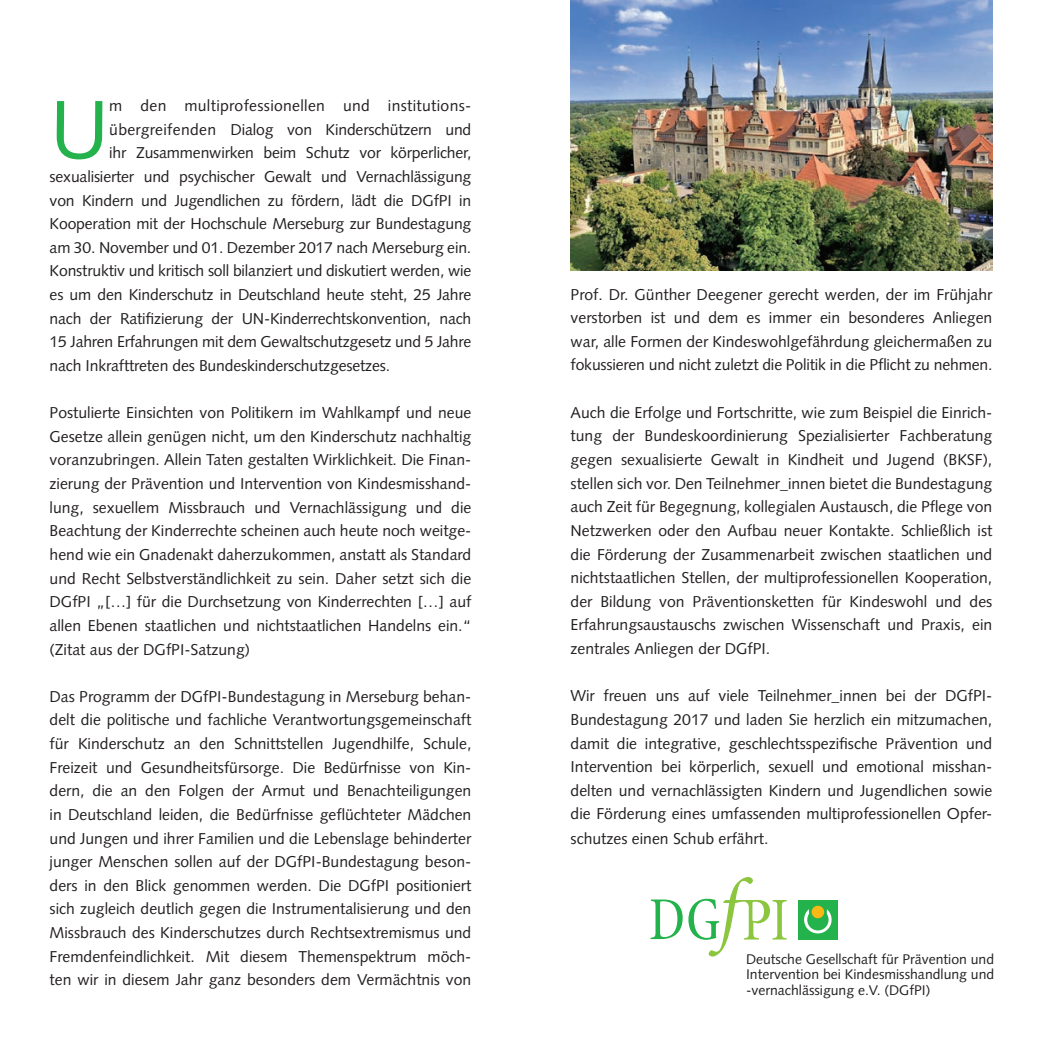
<style>
.page{position:relative;width:1042px;height:1042px;background:#fff}
.page>*{position:absolute;margin:0;border:0;box-sizing:border-box;transform-origin:0 0}
.t1{font:82.6px "Syntax";color:#23b24b}
.t2{font:15.75px/23.6px "Syntax";letter-spacing:-.01em;color:#231f20;text-align:justify}
.t3{font:15.75px "Syntax";letter-spacing:.02em;color:#231f20}
.t4{font:14px/15.8px "Syntax";color:#231f20;text-align:justify}
</style>
<div class="page">
<img style="left:570px;top:0;width:422px;height:270px">
<svg style="left:650px;top:877px;width:137px;height:79px"></svg>
<div style="left:798px;top:900px;width:39px;height:39px;background:#23b24b"></div>
<svg style="left:804px;top:909px;width:28px;height:25px"></svg>
<div style="left:811px;top:906px;width:13px;height:12px;background:#fcb814;border-radius:50%"></div>
<h1 class="t1" style="left:50px;top:81px;width:61px">U</h1>
<p class="t3" style="left:109px;top:96px;width:363px">m den multiprofessionellen und institutions-</p>
<p class="t2" style="left:109px;top:117px;width:363px">übergreifenden Dialog von Kinderschützern und</p>
<p class="t2" style="left:109px;top:141px;width:363px">ihr Zusammenwirken beim Schutz vor körperlicher,</p>
<p class="t2" style="left:50px;top:165px;width:423px">sexualisierter und psychischer Gewalt und Vernachlässigung</p>
<p class="t2" style="left:50px;top:188px;width:423px">von Kindern und Jugendlichen zu fördern, lädt die DGfPI in</p>
<p class="t2" style="left:50px;top:212px;width:423px">Kooperation mit der Hochschule Merseburg zur Bundestagung</p>
<p class="t2" style="left:50px;top:236px;width:423px">am 30. November und 01. Dezember 2017 nach Merseburg ein.</p>
<p class="t2" style="left:50px;top:259px;width:423px">Konstruktiv und kritisch soll bilanziert und diskutiert werden, wie</p>
<p class="t2" style="left:50px;top:283px;width:423px">es um den Kinderschutz in Deutschland heute steht, 25 Jahre</p>
<p class="t2" style="left:50px;top:306px;width:423px">nach der Ratifizierung der UN-Kinderrechtskonvention, nach</p>
<p class="t2" style="left:50px;top:330px;width:423px">15 Jahren Erfahrungen mit dem Gewaltschutzgesetz und 5 Jahre</p>
<p class="t2" style="left:50px;top:354px;width:342px">nach Inkrafttreten des Bundeskinderschutzgesetzes.</p>
<p class="t2" style="left:50px;top:401px;width:423px">Postulierte Einsichten von Politikern im Wahlkampf und neue Gesetze allein genügen nicht, um den Kinderschutz nachhaltig voranzubringen. Allein Taten gestalten Wirklichkeit. Die Finan&shy;zierung der Prävention und Intervention von Kindesmisshand&shy;lung, sexuellem Missbrauch und Vernachlässigung und die Beachtung der Kinderrechte scheinen auch heute noch weitge&shy;hend wie ein Gnadenakt daherzukommen, anstatt als Standard und Recht Selbstverständlichkeit zu sein. Daher setzt sich die DGfPI „[…] für die Durchsetzung von Kinderrechten […] auf allen Ebenen staatlichen und nichtstaatlichen Handelns ein.“ (Zitat aus der DGfPI-Satzung)</p>
<p class="t2" style="left:50px;top:684px;width:423px">Das Programm der DGfPI-Bundestagung in Merseburg behan&shy;delt die politische und fachliche Verantwortungsgemeinschaft für Kinderschutz an den Schnittstellen Jugendhilfe, Schule, Freizeit und Gesundheitsfürsorge. Die Bedürfnisse von Kin&shy;dern, die an den Folgen der Armut und Benachteiligungen in Deutschland leiden, die Bedürfnisse geflüchteter Mädchen und Jungen und ihrer Familien und die Lebenslage behinderter junger Menschen sollen auf der DGfPI-Bundestagung beson&shy;ders in den Blick genommen werden. Die DGfPI positioniert sich zugleich deutlich gegen die Instrumentalisierung und den Missbrauch des Kinderschutzes durch Rechtsextremismus und Fremdenfeindlichkeit. Mit diesem Themenspektrum möch&shy;ten wir in diesem Jahr ganz besonders dem Vermächtnis von</p>
<p class="t2" style="left:570px;top:282px;width:423px">Prof. Dr. Günther Deegener gerecht werden, der im Frühjahr verstorben ist und dem es immer ein besonderes Anliegen war, alle Formen der Kindeswohlgefährdung gleichermaßen zu fokussieren und nicht zuletzt die Politik in die Pflicht zu nehmen.</p>
<p class="t2" style="left:570px;top:400px;width:423px">Auch die Erfolge und Fortschritte, wie zum Beispiel die Einrich&shy;tung der Bundeskoordinierung Spezialisierter Fachberatung gegen sexualisierte Gewalt in Kindheit und Jugend (BKSF), stellen sich vor. Den Teilnehmer_innen bietet die Bundestagung auch Zeit für Begegnung, kollegialen Austausch, die Pflege von Netzwerken oder den Aufbau neuer Kontakte. Schließlich ist die Förderung der Zusammenarbeit zwischen staatlichen und nichtstaatlichen Stellen, der multiprofessionellen Kooperation, der Bildung von Präventionsketten für Kindeswohl und des Erfahrungsaustauschs zwischen Wissenschaft und Praxis, ein zentrales Anliegen der DGfPI.</p>
<p class="t2" style="left:570px;top:684px;width:423px">Wir freuen uns auf viele Teilnehmer_innen bei der DGfPI-Bundestagung 2017 und laden Sie herzlich ein mitzumachen, damit die integrative, geschlechtsspezifische Prävention und Intervention bei körperlich, sexuell und emotional misshan&shy;delten und vernachlässigten Kindern und Jugendlichen sowie die Förderung eines umfassenden multiprofessionellen Opfer&shy;schutzes einen Schub erfährt.</p>
<p class="t4" style="left:746px;top:951px;width:250px">Deutsche Gesellschaft für Prävention und Intervention bei Kindesmisshandlung und -vernachlässigung e.V. (DGfPI)</p>
</div>
